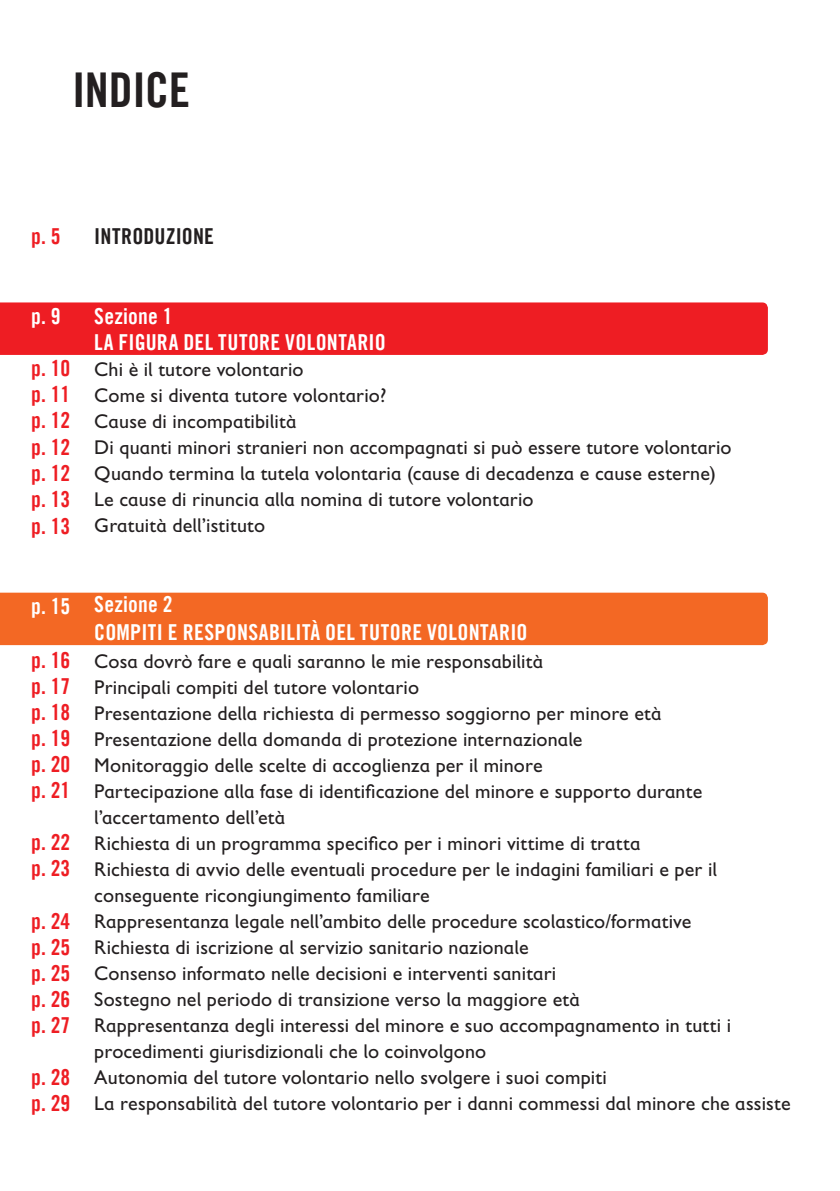
<style>
.page{position:relative;width:840px;height:1191px;background:#fff}
.page>*{position:absolute;margin:0;border:0;box-sizing:border-box;transform-origin:0 0}
.t1{font:48px "Trade Gothic LT Com Bd Cn 20";letter-spacing:-.01em;color:#231f20}
.t2{font:22px/26.4px "Trade Gothic LT Com Bd Cn 20";letter-spacing:.01em;color:#fff}
.t3{font:22px/26px "Trade Gothic LT Com Bd Cn 20";color:#ee1d23;text-align:justify}
.t4{font:22px "Trade Gothic LT Com Bd Cn 20";letter-spacing:.005em;color:#231f20}
.t5{font:20px/26px "Gill Sans Infant Std";letter-spacing:.005em;color:#231f20}
</style>
<div class="page">
<div style="left:0;top:302px;width:767px;height:53px;background:#ee1d23"></div>
<div style="left:0;top:592px;width:767px;height:53px;background:#f36824"></div>
<h1 class="t1" style="left:72px;top:61px;width:119px">INDICE</h1>
<p class="t3" style="left:31px;top:223px;width:31px">p. 5</p>
<p class="t4" style="left:94px;top:223px;width:121px">INTRODUZIONE</p>
<p class="t2" style="left:31px;top:302px;width:31px">p. 9</p>
<p class="t3" style="left:31px;top:355px;width:41px">p. 10 p. 11 p. 12 p. 12 p. 12 p. 13 p. 13</p>
<p class="t2" style="left:31px;top:593px;width:41px">p. 15</p>
<p class="t3" style="left:31px;top:647px;width:41px">p. 16 p. 17 p. 18 p. 19 p. 20 p. 21</p>
<p class="t3" style="left:31px;top:829px;width:41px">p. 22 p. 23</p>
<p class="t3" style="left:31px;top:907px;width:41px">p. 24 p. 25 p. 25 p. 26 p. 27</p>
<p class="t3" style="left:31px;top:1063px;width:41px">p. 28 p. 29</p>
<p class="t2" style="left:94px;top:302px;width:293px">Sezione 1<br>LA FIGURA DEL TUTORE VOLONTARIO</p>
<p class="t5" style="left:94px;top:356px;width:638px">Chi è il tutore volontario<br>Come si diventa tutore volontario?<br>Cause di incompatibilità<br>Di quanti minori stranieri non accompagnati si può essere tutore volontario Quando termina la tutela volontaria (cause di decadenza e cause esterne)<br>Le cause di rinuncia alla nomina di tutore volontario<br>Gratuità dell’istituto</p>
<p class="t2" style="left:94px;top:589px;width:434px;line-height:28px">Sezione 2<br>COMPITI E RESPONSABILITÀ OEL TUTORE VOLONTARIO</p>
<p class="t5" style="left:94px;top:648px;width:697px">Cosa dovrò fare e quali saranno le mie responsabilità<br>Principali compiti del tutore volontario<br>Presentazione della richiesta di permesso soggiorno per minore età<br>Presentazione della domanda di protezione internazionale<br>Monitoraggio delle scelte di accoglienza per il minore<br>Partecipazione alla fase di identificazione del minore e supporto durante l’accertamento dell’età<br>Richiesta di un programma specifico per i minori vittime di tratta<br>Richiesta di avvio delle eventuali procedure per le indagini familiari e per il conseguente ricongiungimento familiare<br>Rappresentanza legale nell’ambito delle procedure scolastico/formative<br>Richiesta di iscrizione al servizio sanitario nazionale<br>Consenso informato nelle decisioni e interventi sanitari<br>Sostegno nel periodo di transizione verso la maggiore età<br>Rappresentanza degli interessi del minore e suo accompagnamento in tutti i procedimenti giurisdizionali che lo coinvolgono<br>Autonomia del tutore volontario nello svolgere i suoi compiti<br>La responsabilità del tutore volontario per i danni commessi dal minore che assiste</p>
</div>
